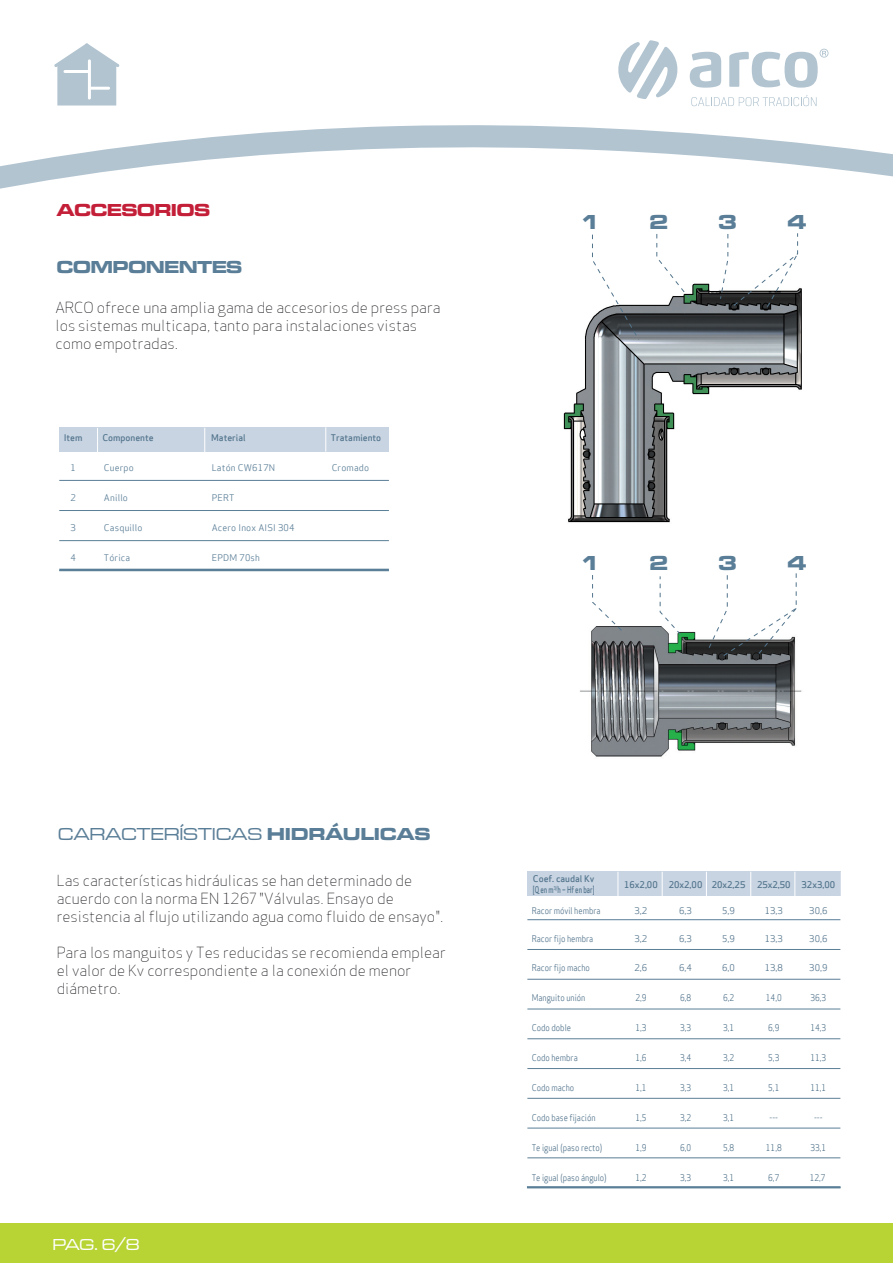
<style>
.page{position:relative;width:893px;height:1263px;background:#fff}
.page>*{position:absolute;margin:0;border:0;box-sizing:border-box;transform-origin:0 0}
.t1{font:21px "Microgramma D Bold Exte";color:#5a7e97}
.t2{font:18px "Microgramma D Medi Exte";letter-spacing:.02em;color:#5a7e97}
.t3{font:18px "Microgramma D Bold Exte";color:#5a7e97}
.t4{font:18px "Microgramma D Bold Exte";color:#c41f38}
.t5{font:16.5px "Microgramma D Medi Exte";color:#fff}
.t6{font:15px/18px "Apex Sans Light T";color:#0f0c12}
.t7{font:9px "Apex Sans Book T";color:#52748c;scale:.87 1}
.t8{font:9px/10.8px "Apex Sans Medium T";color:#52748c}
.t9{font:9px "Apex Sans Book T";letter-spacing:.02em;color:#5a7e97}
.t10{font:9px "Apex Sans Book T";color:#52748c}
.s1{font-family:"Microgramma D Bold Exte"}
</style>
<div class="page">
<svg style="left:618px;top:40px;width:60px;height:59px"></svg>
<svg style="left:690px;top:52px;width:31px;height:36px"></svg>
<svg style="left:729px;top:49px;width:99px;height:39px"></svg>
<svg style="left:691px;top:95px;width:126px;height:11px"></svg>
<svg style="left:0;top:125px;width:893px;height:64px"></svg>
<div style="left:0;top:1223px;width:893px;height:39px;background:#b7d434"></div>
<svg style="left:54px;top:43px;width:65px;height:63px"></svg>
<div style="left:59px;top:427px;width:330px;height:24px;background:#c8d4e2"></div>
<hr style="left:59px;top:480px;width:330px;height:1px;background:#5a7e97">
<hr style="left:59px;top:510px;width:330px;height:1px;background:#5a7e97">
<hr style="left:59px;top:540px;width:330px;height:1px;background:#5a7e97">
<svg style="left:97px;top:428px;width:1px;height:23px"></svg>
<svg style="left:204px;top:428px;width:1px;height:24px"></svg>
<svg style="left:325px;top:427px;width:1px;height:25px"></svg>
<hr style="left:59px;top:569px;width:330px;height:2px;background:#5a7e97">
<div style="left:527px;top:872px;width:313px;height:24px;background:#c8d4e2"></div>
<svg style="left:618px;top:872px;width:1px;height:24px"></svg>
<svg style="left:662px;top:872px;width:1px;height:24px"></svg>
<svg style="left:706px;top:872px;width:1px;height:24px"></svg>
<svg style="left:794px;top:872px;width:1px;height:24px"></svg>
<svg style="left:750px;top:872px;width:1px;height:24px"></svg>
<hr style="left:527px;top:1186px;width:313px;height:2px;background:#5a7e97">
<hr style="left:527px;top:919px;width:313px;height:1px;background:#5a7e97">
<hr style="left:527px;top:949px;width:313px;height:1px;background:#5a7e97">
<hr style="left:527px;top:979px;width:313px;height:1px;background:#5a7e97">
<hr style="left:527px;top:1009px;width:313px;height:1px;background:#5a7e97">
<hr style="left:527px;top:1038px;width:313px;height:1px;background:#5a7e97">
<hr style="left:527px;top:1068px;width:313px;height:1px;background:#5a7e97">
<hr style="left:527px;top:1098px;width:313px;height:1px;background:#5a7e97">
<hr style="left:527px;top:1128px;width:313px;height:1px;background:#5a7e97">
<hr style="left:527px;top:1157px;width:313px;height:1px;background:#5a7e97">
<img style="left:563px;top:283px;width:239px;height:240px">
<img style="left:580px;top:626px;width:222px;height:131px">
<svg style="left:720px;top:233px;width:79px;height:75px"></svg>
<svg style="left:656px;top:234px;width:34px;height:65px"></svg>
<svg style="left:592px;top:234px;width:48px;height:107px"></svg>
<svg style="left:708px;top:573px;width:89px;height:84px"></svg>
<svg style="left:659px;top:576px;width:22px;height:59px"></svg>
<svg style="left:592px;top:575px;width:33px;height:59px"></svg>
<p class="t4" style="left:57px;top:198px;width:154px">ACCESORIOS</p>
<p class="t3" style="left:57px;top:255px;width:187px">COMPONENTES</p>
<p class="t6" style="left:55px;top:298px;width:387px">ARCO ofrece una amplia gama de accesorios de press para los sistemas multicapa, tanto para instalaciones vistas como empotradas.</p>
<p class="t8" style="left:64px;top:432px;width:20px">Item</p>
<p class="t8" style="left:102px;top:432px;width:53px">Componente</p>
<p class="t8" style="left:211px;top:432px;width:36px">Material</p>
<p class="t8" style="left:331px;top:432px;width:52px">Tratamiento</p>
<p class="t9" style="left:70px;top:462px;width:7px">1</p>
<p class="t9" style="left:104px;top:462px;width:31px">Cuerpo</p>
<p class="t9" style="left:212px;top:462px;width:65px">Latón CW617N</p>
<p class="t9" style="left:332px;top:462px;width:39px">Cromado</p>
<p class="t9" style="left:70px;top:492px;width:7px">2</p>
<p class="t9" style="left:104px;top:492px;width:26px">Anillo</p>
<p class="t9" style="left:212px;top:492px;width:24px">PERT</p>
<p class="t9" style="left:70px;top:522px;width:7px">3</p>
<p class="t9" style="left:104px;top:522px;width:40px">Casquillo</p>
<p class="t9" style="left:212px;top:522px;width:84px">Acero Inox AISI 304</p>
<p class="t9" style="left:70px;top:552px;width:7px">4</p>
<p class="t9" style="left:104px;top:552px;width:28px">Tórica</p>
<p class="t9" style="left:212px;top:552px;width:50px">EPDM 70sh</p>
<h1 class="t1" style="left:583px;top:208px;width:15px">1</h1>
<h1 class="t1" style="left:650px;top:208px;width:19px">2</h1>
<h1 class="t1" style="left:719px;top:208px;width:19px">3</h1>
<h1 class="t1" style="left:788px;top:208px;width:20px">4</h1>
<h1 class="t1" style="left:583px;top:549px;width:15px">1</h1>
<h1 class="t1" style="left:650px;top:549px;width:19px">2</h1>
<h1 class="t1" style="left:719px;top:549px;width:19px">3</h1>
<h1 class="t1" style="left:788px;top:549px;width:20px">4</h1>
<p class="t2" style="left:58px;top:823px;width:374px">CARACTERÍSTICAS <span class="s1">HIDRÁULICAS</span></p>
<p class="t6" style="left:57px;top:871px;width:388px">Las características hidráulicas se han determinado de acuerdo con la norma EN 1267 "Válvulas. Ensayo de resistencia al flujo utilizando agua como fluido de ensayo".</p>
<p class="t6" style="left:57px;top:943px;width:390px">Para los manguitos y Tes reducidas se recomienda emplear el valor de Kv correspondiente a la conexión de menor diámetro.</p>
<p class="t5" style="left:53px;top:1234px;width:88px">PAG. 6/8</p>
<p class="t8" style="left:533px;top:873px;width:63px">Coef. caudal Kv [Q en m<sup>3/</sup>h – Hf en bar]</p>
<p class="t8" style="left:624px;top:879px;width:123px">16x2,00 20x2,00 20x2,25</p>
<p class="t8" style="left:757px;top:879px;width:80px">25x2,50 32x3,00</p>
<p class="t7" style="left:532px;top:904px;width:81px">Racor móvil hembra</p>
<p class="t10" style="left:635px;top:904px;width:14px">3,2</p>
<p class="t10" style="left:679px;top:904px;width:14px">6,3</p>
<p class="t10" style="left:722px;top:904px;width:14px">5,9</p>
<p class="t10" style="left:765px;top:904px;width:20px">13,3</p>
<p class="t10" style="left:809px;top:904px;width:20px">30,6</p>
<p class="t7" style="left:532px;top:933px;width:72px">Racor fijo hembra</p>
<p class="t10" style="left:635px;top:933px;width:14px">3,2</p>
<p class="t10" style="left:679px;top:933px;width:14px">6,3</p>
<p class="t10" style="left:722px;top:933px;width:14px">5,9</p>
<p class="t10" style="left:765px;top:933px;width:20px">13,3</p>
<p class="t10" style="left:809px;top:933px;width:20px">30,6</p>
<p class="t7" style="left:532px;top:962px;width:68px">Racor fijo macho</p>
<p class="t10" style="left:635px;top:962px;width:14px">2,6</p>
<p class="t10" style="left:679px;top:962px;width:14px">6,4</p>
<p class="t10" style="left:722px;top:962px;width:14px">6,0</p>
<p class="t10" style="left:765px;top:962px;width:20px">13,8</p>
<p class="t10" style="left:809px;top:962px;width:20px">30,9</p>
<p class="t7" style="left:532px;top:992px;width:63px">Manguito unión</p>
<p class="t7" style="left:635px;top:992px;width:14px">2,9</p>
<p class="t7" style="left:680px;top:992px;width:14px">6,8</p>
<p class="t7" style="left:723px;top:992px;width:14px">6,2</p>
<p class="t7" style="left:766px;top:992px;width:20px">14,0</p>
<p class="t7" style="left:810px;top:992px;width:20px">36,3</p>
<p class="t7" style="left:532px;top:1022px;width:47px">Codo doble</p>
<p class="t7" style="left:635px;top:1022px;width:14px">1,3</p>
<p class="t7" style="left:680px;top:1022px;width:14px">3,3</p>
<p class="t7" style="left:723px;top:1022px;width:14px">3,1</p>
<p class="t7" style="left:768px;top:1022px;width:14px">6,9</p>
<p class="t7" style="left:810px;top:1022px;width:20px">14,3</p>
<p class="t7" style="left:532px;top:1052px;width:55px">Codo hembra</p>
<p class="t7" style="left:635px;top:1052px;width:14px">1,6</p>
<p class="t7" style="left:680px;top:1052px;width:14px">3,4</p>
<p class="t7" style="left:723px;top:1052px;width:14px">3,2</p>
<p class="t7" style="left:768px;top:1052px;width:14px">5,3</p>
<p class="t7" style="left:810px;top:1052px;width:20px">11,3</p>
<p class="t7" style="left:532px;top:1082px;width:51px">Codo macho</p>
<p class="t7" style="left:635px;top:1082px;width:14px">1,1</p>
<p class="t7" style="left:680px;top:1082px;width:14px">3,3</p>
<p class="t7" style="left:723px;top:1082px;width:14px">3,1</p>
<p class="t7" style="left:768px;top:1082px;width:14px">5,1</p>
<p class="t7" style="left:810px;top:1082px;width:20px">11,1</p>
<p class="t7" style="left:532px;top:1112px;width:75px">Codo base fijación</p>
<p class="t7" style="left:635px;top:1112px;width:14px">1,5</p>
<p class="t7" style="left:680px;top:1112px;width:14px">3,2</p>
<p class="t7" style="left:723px;top:1112px;width:14px">3,1</p>
<p class="t7" style="left:769px;top:1112px;width:11px">---</p>
<p class="t7" style="left:814px;top:1112px;width:11px">---</p>
<p class="t7" style="left:532px;top:1142px;width:83px">Te igual (paso recto)</p>
<p class="t7" style="left:635px;top:1142px;width:14px">1,9</p>
<p class="t7" style="left:680px;top:1142px;width:14px">6,0</p>
<p class="t7" style="left:723px;top:1142px;width:14px">5,8</p>
<p class="t7" style="left:766px;top:1142px;width:20px">11,8</p>
<p class="t7" style="left:810px;top:1142px;width:20px">33,1</p>
<p class="t7" style="left:532px;top:1172px;width:88px">Te igual (paso ángulo)</p>
<p class="t7" style="left:635px;top:1172px;width:14px">1,2</p>
<p class="t7" style="left:680px;top:1172px;width:14px">3,3</p>
<p class="t7" style="left:723px;top:1172px;width:14px">3,1</p>
<p class="t7" style="left:768px;top:1172px;width:14px">6,7</p>
<p class="t7" style="left:810px;top:1172px;width:20px">12,7</p>
</div>
